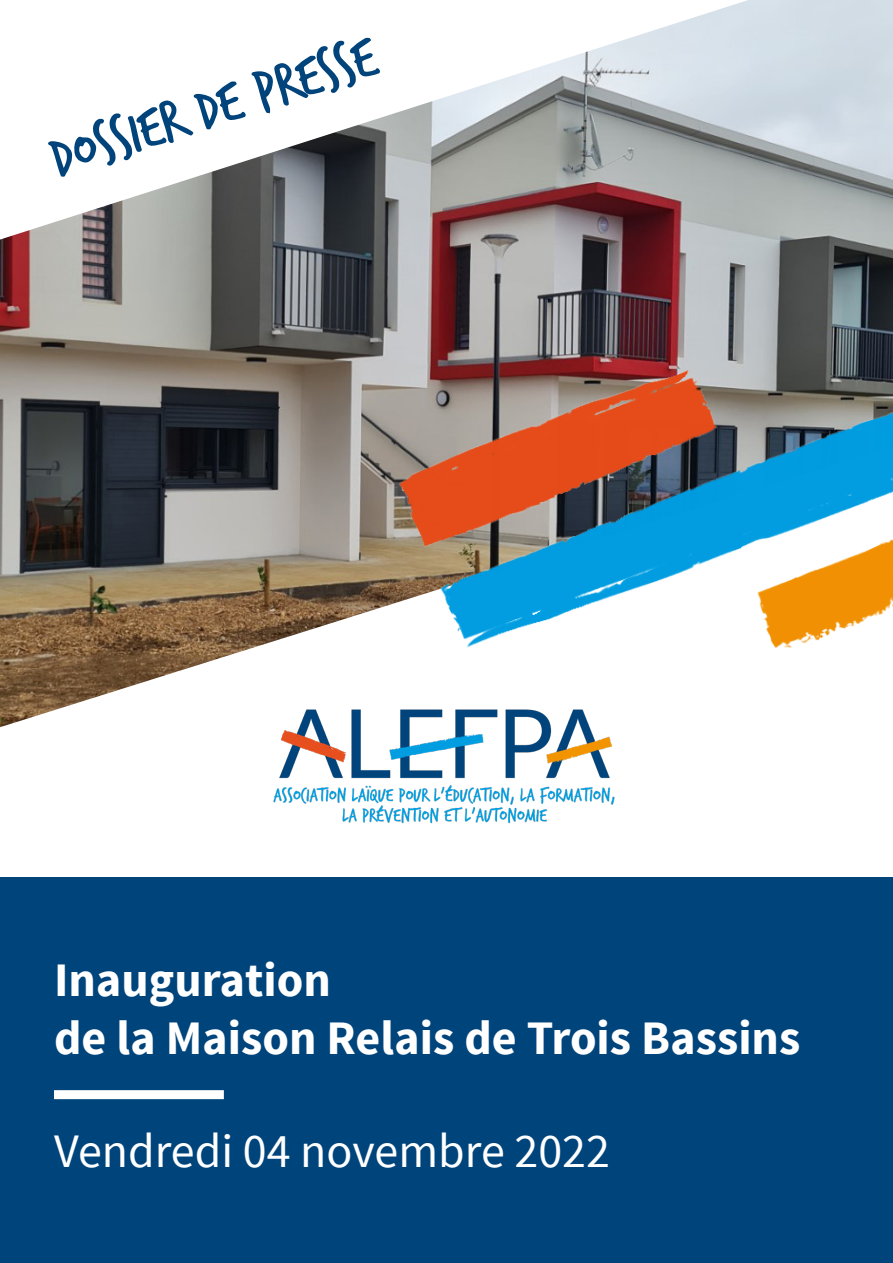
<style>
.page{position:relative;width:893px;height:1263px;background:#fff}
.page>*{position:absolute;margin:0;border:0;box-sizing:border-box;transform-origin:0 0}
.t1{font:63px "Trash Hand";color:#00447b}
.t2{font:700 48px "Source Sans Pro";color:#fff}
.t3{font:48px "Source Sans Pro";color:#fff}
</style>
<div class="page">
<div style="left:0;top:877px;width:893px;height:386px;background:#00447c"></div>
<img style="left:0;top:0;width:893px;height:727px">
<img style="left:334px;top:283px;width:559px;height:428px">
<svg style="left:0;top:0;width:748px;height:240px"></svg>
<div style="left:54px;top:1090px;width:170px;height:9px;background:#fff"></div>
<img style="left:256px;top:678px;width:378px;height:146px">
<p class="t1" style="left:43px;top:130px;width:341px;rotate:-18deg">Dossier de presse</p>
<p class="t2" style="left:54px;top:949px;width:278px">Inauguration</p>
<p class="t2" style="left:54px;top:1007px;width:748px">de la Maison Relais de Trois Bassins</p>
<p class="t3" style="left:54px;top:1121px;width:557px">Vendredi 04 novembre 2022</p>
</div>
